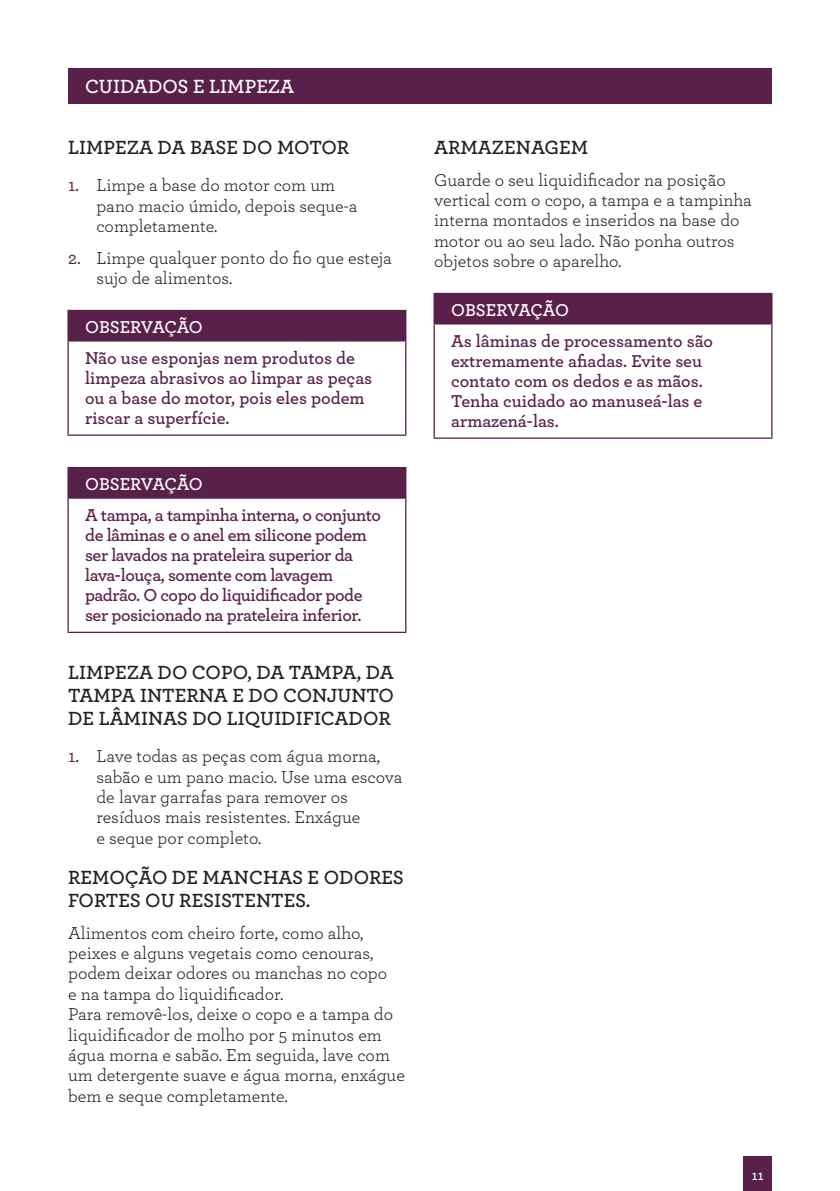
<style>
.page{position:relative;width:840px;height:1191px;background:#fff}
.page>*{position:absolute;margin:0;border:0;box-sizing:border-box;transform-origin:0 0}
.t1{font:600 20px/23px "Archer";color:#231f20;text-align:justify}
.t2{font:600 20px "Archer";color:#fff}
.t3{font:18px/20.4px "Archer";color:#231f20}
.t4{font:600 18px/20px "Archer";letter-spacing:-.01em;color:#592049}
.t5{font:600 18px "Archer";letter-spacing:-.025em;color:#fff}
.t6{font:600 14px "Archer";color:#fff}
.s1{font-weight:500;color:#592049}
</style>
<div class="page">
<div style="left:743px;top:1157px;width:28px;height:34px;background:#592049"></div>
<div style="left:68px;top:310px;width:337px;height:31px;background:#592049"></div>
<hr style="left:67px;top:311px;width:2px;height:29px;background:#592049">
<svg style="left:405px;top:311px;width:1px;height:29px"></svg>
<hr style="left:67px;top:310px;width:339px;height:1px;background:#592049">
<hr style="left:67px;top:341px;width:2px;height:93px;background:#592049">
<hr style="left:405px;top:341px;width:1px;height:93px;background:#592049">
<hr style="left:67px;top:434px;width:339px;height:2px;background:#592049">
<hr style="left:67px;top:340px;width:339px;height:1px;background:#592049">
<div style="left:68px;top:467px;width:337px;height:31px;background:#592049"></div>
<hr style="left:67px;top:468px;width:2px;height:29px;background:#592049">
<svg style="left:405px;top:468px;width:1px;height:29px"></svg>
<hr style="left:67px;top:467px;width:339px;height:1px;background:#592049">
<hr style="left:67px;top:499px;width:2px;height:132px;background:#592049">
<hr style="left:405px;top:499px;width:1px;height:132px;background:#592049">
<hr style="left:67px;top:631px;width:339px;height:2px;background:#592049">
<hr style="left:67px;top:497px;width:339px;height:2px;background:#592049">
<div style="left:434px;top:293px;width:337px;height:31px;background:#592049"></div>
<svg style="left:433px;top:294px;width:1px;height:29px"></svg>
<hr style="left:770px;top:294px;width:2px;height:29px;background:#592049">
<hr style="left:433px;top:293px;width:339px;height:1px;background:#592049">
<hr style="left:433px;top:324px;width:1px;height:113px;background:#592049">
<hr style="left:770px;top:324px;width:2px;height:113px;background:#592049">
<hr style="left:433px;top:437px;width:339px;height:2px;background:#592049">
<hr style="left:433px;top:323px;width:339px;height:1px;background:#592049">
<div style="left:68px;top:68px;width:703px;height:36px;background:#592049"></div>
<p class="t2" style="left:85px;top:71px;width:159px">PAGE HEAD R.....</p>
<p class="t2" style="left:85px;top:71px;width:210px">CUIDADOS E LIMPEZA</p>
<p class="t1" style="left:68px;top:135px;width:282px">LIMPEZA DA BASE DO MOTOR</p>
<p class="t3" style="left:96px;top:174px;width:262px;text-indent:-28px"><span class="s1">1.</span> Limpe a base do motor com um pano macio úmido, depois seque-a completamente.</p>
<p class="t3" style="left:96px;top:247px;width:297px;text-indent:-28px"><span class="s1">2.</span> Limpe qualquer ponto do fio que esteja sujo de alimentos.</p>
<p class="t5" style="left:85px;top:313px;width:119px">OBSERVAÇÃO</p>
<p class="t4" style="left:85px;top:347px;width:288px">Não use esponjas nem produtos de limpeza abrasivos ao limpar as peças ou a base do motor, pois eles podem riscar a superfície.</p>
<p class="t5" style="left:85px;top:470px;width:119px">OBSERVAÇÃO</p>
<p class="t4" style="left:85px;top:504px;width:297px">A tampa, a tampinha interna, o conjunto de lâminas e o anel em silicone podem ser lavados na prateleira superior da lava-louça, somente com lavagem padrão. O copo do liquidificador pode ser posicionado na prateleira inferior.</p>
<p class="t1" style="left:68px;top:659px;width:327px">LIMPEZA DO COPO, DA TAMPA, DA TAMPA INTERNA E DO CONJUNTO DE LÂMINAS DO LIQUIDIFICADOR</p>
<p class="t3" style="left:96px;top:745px;width:307px;text-indent:-28px"><span class="s1">1.</span> Lave todas as peças com água morna, sabão e um pano macio. Use uma escova de lavar garrafas para remover os resíduos mais resistentes. Enxágue<br>e seque por completo.</p>
<p class="t1" style="left:68px;top:864px;width:337px">REMOÇÃO DE MANCHAS E ODORES<br>FORTES OU RESISTENTES.</p>
<p class="t3" style="left:68px;top:921px;width:338px">Alimentos com cheiro forte, como alho, peixes e alguns vegetais como cenouras, podem deixar odores ou manchas no copo<br>e na tampa do liquidificador.<br>Para removê-los, deixe o copo e a tampa do liquidificador de molho por 5 minutos em água morna e sabão. Em seguida, lave com um detergente suave e água morna, enxágue bem e seque completamente.</p>
<p class="t1" style="left:434px;top:135px;width:156px">ARMAZENAGEM</p>
<p class="t3" style="left:434px;top:169px;width:319px">Guarde o seu liquidificador na posição vertical com o copo, a tampa e a tampinha interna montados e inseridos na base do motor ou ao seu lado. Não ponha outros objetos sobre o aparelho.</p>
<p class="t5" style="left:451px;top:296px;width:119px">OBSERVAÇÃO</p>
<p class="t4" style="left:451px;top:330px;width:263px">As lâminas de processamento são extremamente afiadas. Evite seu contato com os dedos e as mãos.<br>Tenha cuidado ao manuseá-las e armazená-las.</p>
<p class="t6" style="left:751px;top:1164px;width:13px">11</p>
</div>
